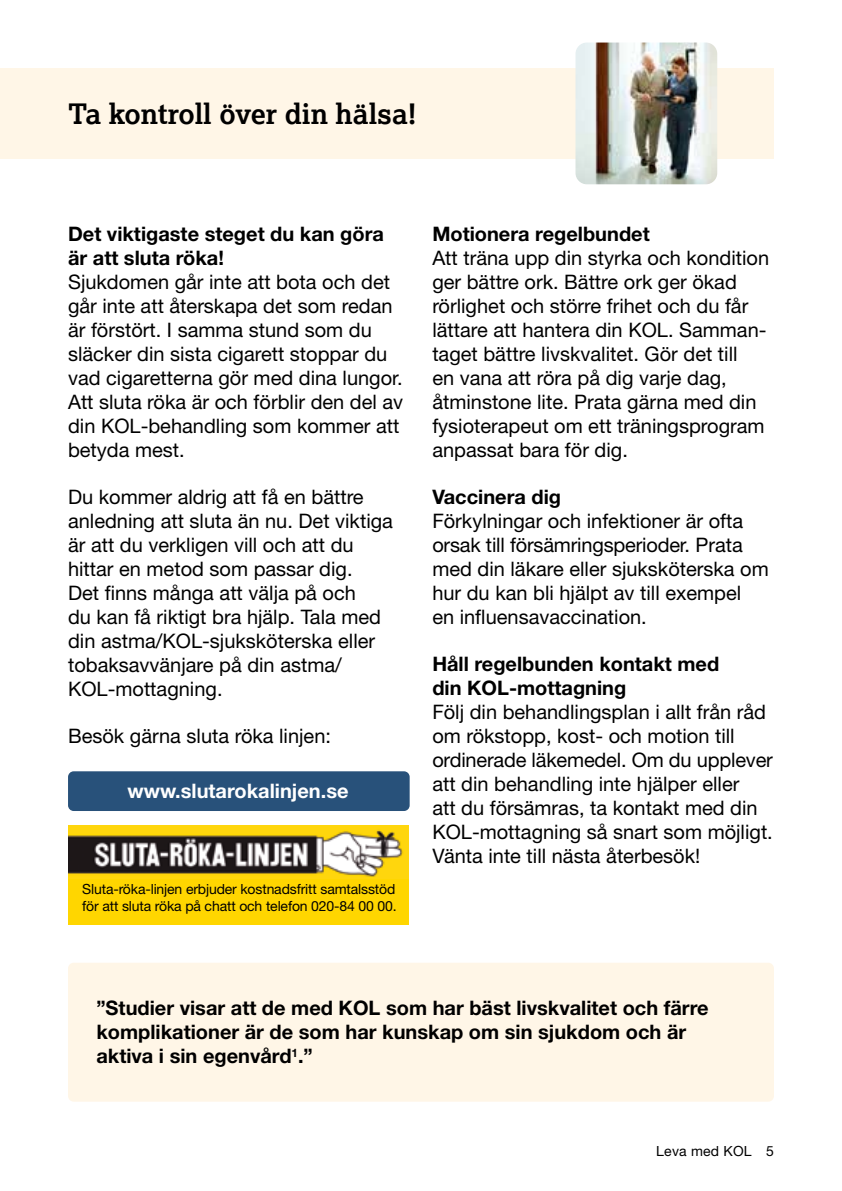
<style>
.page{position:relative;width:842px;height:1191px;background:#fff}
.page>*{position:absolute;margin:0;border:0;box-sizing:border-box;transform-origin:0 0}
.t1{font:700 28px "Lexia";color:#000}
.t2{font:20px/24px "Helvetica Neue LT Std";color:#000}
.t3{font:700 20px/24px "Helvetica Neue LT Std";color:#000}
.t4{font:700 20px "Helvetica Neue LT Std";color:#fff}
.t5{font:14px/16.8px "Helvetica Neue LT Std";letter-spacing:-.01em;color:#000}
.t6{font:14px "Helvetica Neue LT Std";letter-spacing:.015em;color:#000}
</style>
<div class="page">
<div style="left:68px;top:832px;width:341px;height:92px;background:#ffd600"></div>
<div style="left:68px;top:962px;width:706px;height:139px;background:#fff6e7;border-radius:6px"></div>
<div style="left:0;top:68px;width:774px;height:91px;background:#fff6e7"></div>
<img style="left:575px;top:43px;width:142px;height:141px">
<div style="left:68px;top:771px;width:342px;height:40px;background:#28517a;border-radius:6px"></div>
<img style="left:68px;top:825px;width:341px;height:53px">
<h1 class="t1" style="left:68px;top:96px;width:350px">Ta kontroll över din hälsa!</h1>
<p class="t3" style="left:68px;top:221px;width:317px">Det viktigaste steget du kan göra är att sluta röka!</p>
<p class="t2" style="left:68px;top:270px;width:337px">Sjukdomen går inte att bota och det går inte att återskapa det som redan är förstört. I samma stund som du släcker din sista cigarett stoppar du vad cigaretterna gör med dina lungor.<br>Att sluta röka är och förblir den del av din KOL-behandling som kommer att betyda mest.</p>
<p class="t2" style="left:68px;top:484px;width:326px">Du kommer aldrig att få en bättre anledning att sluta än nu. Det viktiga är att du verkligen vill och att du hittar en metod som passar dig.<br>Det finns många att välja på och<br>du kan få riktigt bra hjälp. Tala med din astma/KOL-sjuksköterska eller tobaksavvänjare på din astma/<br>KOL-mottagning.</p>
<p class="t2" style="left:68px;top:723px;width:264px">Besök gärna sluta röka linjen:</p>
<p class="t4" style="left:128px;top:779px;width:223px">www.slutarokalinjen.se</p>
<p class="t5" style="left:82px;top:880px;width:316px">Sluta-röka-linjen erbjuder kostnadsfritt samtalsstöd för att sluta röka på chatt och telefon 020-84 00 00.</p>
<p class="t3" style="left:432px;top:221px;width:219px">Motionera regelbundet</p>
<p class="t2" style="left:432px;top:246px;width:338px">Att träna upp din styrka och kondition ger bättre ork. Bättre ork ger ökad rörlighet och större frihet och du får lättare att hantera din KOL. Samman&shy;taget bättre livskvalitet. Gör det till<br>en vana att röra på dig varje dag, åtminstone lite. Prata gärna med din fysioterapeut om ett träningsprogram anpassat bara för dig.</p>
<p class="t3" style="left:432px;top:484px;width:130px">Vaccinera dig</p>
<p class="t2" style="left:432px;top:508px;width:338px">Förkylningar och infektioner är ofta orsak till försämringsperioder. Prata med din läkare eller sjuksköterska om hur du kan bli hjälpt av till exempel<br>en influensavaccination.</p>
<p class="t3" style="left:432px;top:651px;width:288px">Håll regelbunden kontakt med din KOL-mottagning</p>
<p class="t2" style="left:432px;top:699px;width:342px">Följ din behandlingsplan i allt från råd om rökstopp, kost- och motion till ordinerade läkemedel. Om du upplever att din behandling inte hjälper eller<br>att du försämras, ta kontakt med din KOL-mottagning så snart som möjligt.<br>Vänta inte till nästa återbesök!</p>
<p class="t3" style="left:96px;top:995px;width:614px">”Studier visar att de med KOL som har bäst livskvalitet och färre komplikationer är de som har kunskap om sin sjukdom och är aktiva i sin egenvård<sup>1</sup>.”</p>
<p class="t6" style="left:656px;top:1143px;width:119px">Leva med KOL 5</p>
</div>
